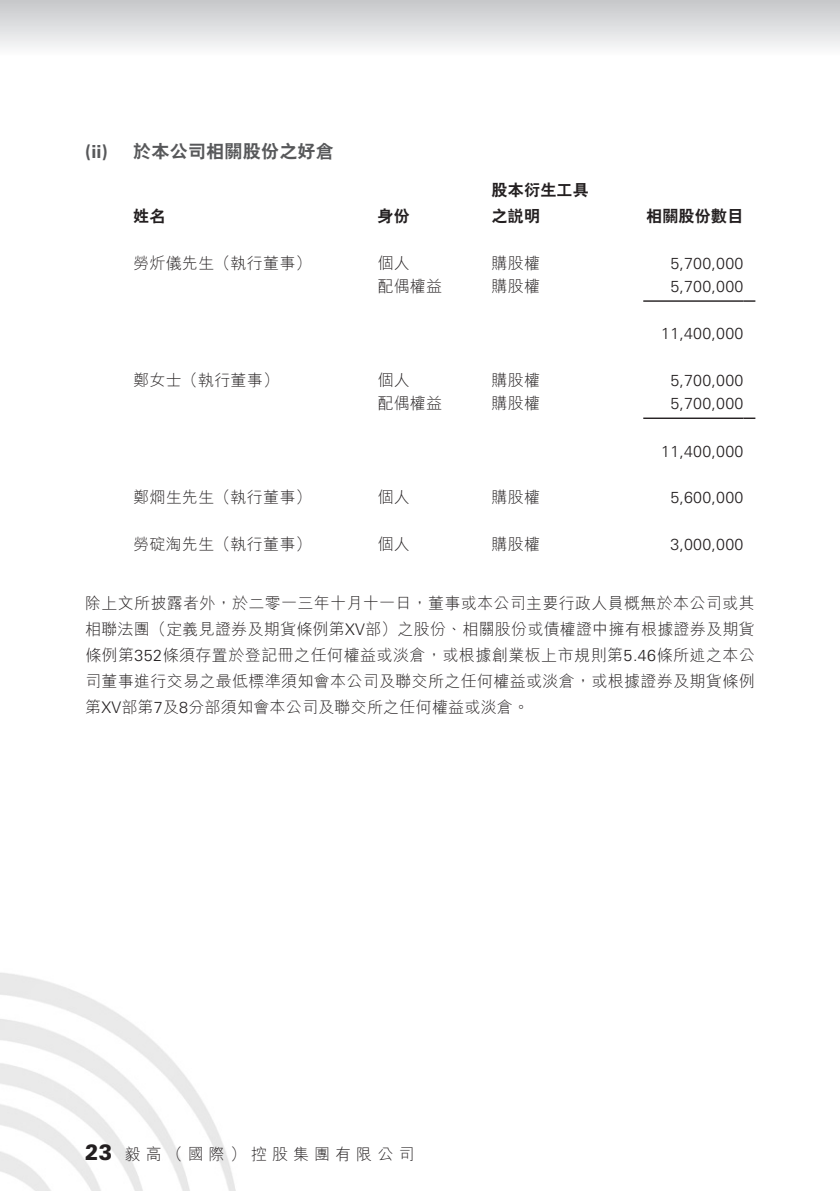
<style>
.page{position:relative;width:840px;height:1191px;background:#fff}
.page>*{position:absolute;margin:0;border:0;box-sizing:border-box;transform-origin:0 0}
.t1{font:900 22px "Univers LT Std";color:#231f20;scale:.9 1}
._04___H2{font:800 18px "C Hei 2 HK";letter-spacing:.015em;color:#57585a}
._04___H2-2{font:700 18px "Univers LT Std";color:#57585a}
._11_P0{font:300 16px/26px "M Hei HK";letter-spacing:.02em;color:#231f20;text-align:justify}
._31_table_tab_6pt{font:300 16px "Univers LT Std";letter-spacing:.015em;color:#231f20}
._15_Table_Stub{font:300 16px "M Hei HK";letter-spacing:.015em;color:#231f20}
._31_table_tab_6pt-2{font:300 16px "M Hei HK";letter-spacing:.015em;color:#231f20}
._31_table_tab_6pt-3{font:800 16px "C Hei 2 HK";letter-spacing:.015em;color:#231f20}
._11_P0-2{font:300 16px "M Hei HK";letter-spacing:.315em;color:#231f20}
._15_Table_Stub-2{font:800 16px "C Hei 2 HK";color:#231f20}
.s1{font-family:"Univers LT Std"}
</style>
<div class="page">
<img style="left:0;top:973px;width:236px;height:218px">
<div style="left:0;top:0;width:839px;height:75px;background:linear-gradient(to bottom,#c8c9cc,#fff)"></div>
<svg style="left:839px;top:0;width:1px;height:47px"></svg>
<hr style="left:643px;top:300px;width:100px;height:2px;background:#231f20">
<svg style="left:743px;top:300px;width:12px;height:2px"></svg>
<hr style="left:643px;top:417px;width:100px;height:2px;background:#231f20">
<svg style="left:743px;top:417px;width:12px;height:2px"></svg>
<p class="_04___H2-2" style="left:85px;top:141px;width:24px">(ii)</p>
<p class="_04___H2" style="left:133px;top:139px;width:202px">於本公司相關股份之好倉</p>
<p class="_15_Table_Stub-2" style="left:133px;top:205px;width:34px">姓名</p>
<p class="_15_Table_Stub" style="left:133px;top:252px;width:180px">勞炘儀先生（執行董事）</p>
<p class="_15_Table_Stub" style="left:133px;top:369px;width:147px">鄭女士（執行董事）</p>
<p class="_15_Table_Stub" style="left:133px;top:486px;width:180px">鄭烱生先生（執行董事）</p>
<p class="_15_Table_Stub" style="left:133px;top:532px;width:180px">勞碇淘先生（執行董事）</p>
<p class="_15_Table_Stub-2" style="left:377px;top:205px;width:34px">身份</p>
<p class="_15_Table_Stub" style="left:377px;top:252px;width:34px">個人</p>
<p class="_15_Table_Stub" style="left:377px;top:275px;width:66px">配偶權益</p>
<p class="_15_Table_Stub" style="left:377px;top:369px;width:34px">個人</p>
<p class="_15_Table_Stub" style="left:377px;top:392px;width:66px">配偶權益</p>
<p class="_15_Table_Stub" style="left:377px;top:486px;width:34px">個人</p>
<p class="_15_Table_Stub" style="left:377px;top:532px;width:34px">個人</p>
<p class="_31_table_tab_6pt-3" style="left:491px;top:179px;width:99px">股本衍生工具</p>
<p class="_31_table_tab_6pt-3" style="left:491px;top:205px;width:50px">之說明</p>
<p class="_31_table_tab_6pt-2" style="left:491px;top:252px;width:50px">購股權</p>
<p class="_31_table_tab_6pt-2" style="left:491px;top:275px;width:50px">購股權</p>
<p class="_31_table_tab_6pt-2" style="left:491px;top:369px;width:50px">購股權</p>
<p class="_31_table_tab_6pt-2" style="left:491px;top:392px;width:50px">購股權</p>
<p class="_31_table_tab_6pt-2" style="left:491px;top:486px;width:50px">購股權</p>
<p class="_31_table_tab_6pt-2" style="left:491px;top:532px;width:50px">購股權</p>
<p class="_31_table_tab_6pt-3" style="left:645px;top:205px;width:99px">相關股份數目</p>
<p class="_31_table_tab_6pt" style="left:670px;top:253px;width:74px">5,700,000</p>
<p class="_31_table_tab_6pt" style="left:670px;top:277px;width:74px">5,700,000</p>
<p class="_31_table_tab_6pt" style="left:660px;top:324px;width:84px">11,400,000</p>
<p class="_31_table_tab_6pt" style="left:670px;top:371px;width:74px">5,700,000</p>
<p class="_31_table_tab_6pt" style="left:670px;top:394px;width:74px">5,700,000</p>
<p class="_31_table_tab_6pt" style="left:660px;top:441px;width:84px">11,400,000</p>
<p class="_31_table_tab_6pt" style="left:670px;top:488px;width:74px">5,600,000</p>
<p class="_31_table_tab_6pt" style="left:670px;top:534px;width:74px">3,000,000</p>
<p class="_11_P0" style="left:85px;top:589px;width:671px">除上文所披露者外，於二零一三年十月十一日，董事或本公司主要行政人員概無於本公司或其相聯法團（定義見證券及期貨條例第<span class="s1">XV</span>部）之股份、相關股份或債權證中擁有根據證券及期貨條例第<span class="s1">352</span>條須存置於登記冊之任何權益或淡倉，或根據創業板上市規則第<span class="s1">5.46</span>條所述之本公司董事進行交易之最低標準須知會本公司及聯交所之任何權益或淡倉，或根據證券及期貨條例第<span class="s1">XV</span>部第及<span class="s1">7 8</span>分部須知會本公司及聯交所之任何權益或淡倉。</p>
<h1 class="t1" style="left:85px;top:1137px;width:31px">23</h1>
<p class="_11_P0-2" style="left:125px;top:1142px;width:291px">毅高（國際）控股集團有限公司</p>
</div>
